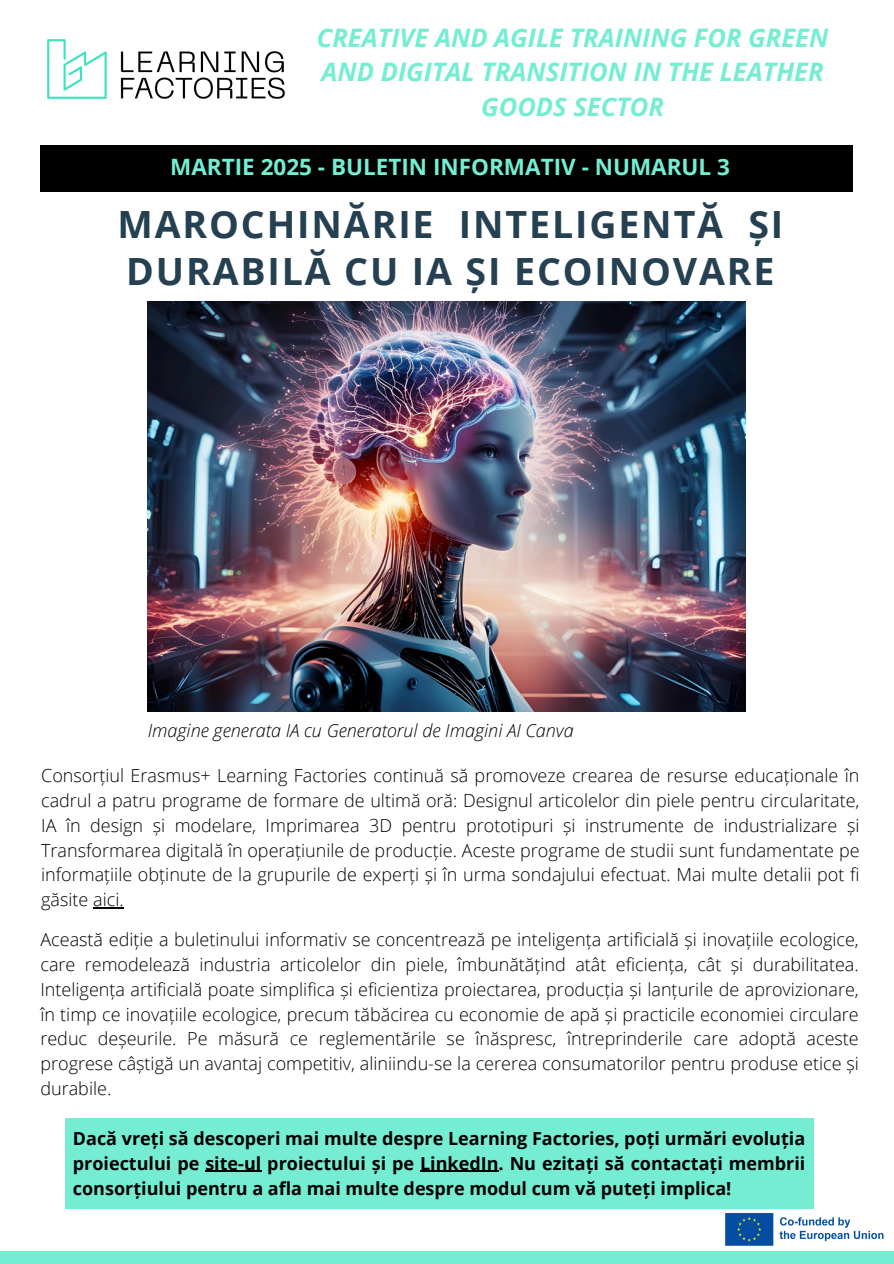
<style>
.page{position:relative;width:894px;height:1264px;background:#fff}
.page>*{position:absolute;margin:0;border:0;box-sizing:border-box;transform-origin:0 0}
.t1{font:700 37.5px/47.2px "Open Sans";letter-spacing:.05em;color:#244051}
.t2{font:italic 700 25.5px/34.8px "Open Sans";color:#74edd3;text-align:center}
.t3{font:700 22.5px "Open Sans";color:#74edd3}
.t4{font:300 18px/24.8px "Open Sans";color:#000;text-align:justify}
.t5{font:700 18px/24.8px "Open Sans";color:#000;text-align:justify}
.t6{font:italic 300 18px "Open Sans";color:#000}
</style>
<div class="page">
<div style="left:40px;top:145px;width:812px;height:47px;background:#000"></div>
<div style="left:0;top:1251px;width:893px;height:12px;background:#74edd3"></div>
<img style="left:725px;top:1213px;width:159px;height:33px">
<img style="left:47px;top:39px;width:238px;height:60px">
<div style="left:65px;top:1117px;width:748px;height:91px;background:#74edd3"></div>
<hr style="left:205px;top:1170px;width:56px;height:1px;background:#000">
<hr style="left:420px;top:1170px;width:78px;height:1px;background:#000">
<img style="left:148px;top:302px;width:597px;height:409px">
<hr style="left:93px;top:907px;width:31px;height:1px;background:#000">
<h3 class="t2" style="left:317px;top:19px;width:513px">CREATIVE AND AGILE TRAINING FOR GREEN<br>AND DIGITAL TRANSITION IN THE LEATHER<br>GOODS SECTOR</h3>
<h2 class="t3" style="left:170px;top:151px;width:561px">MARTIE 2025 - BULETIN INFORMATIV - NUMARUL 3</h2>
<p class="t1" style="left:117px;top:199px;width:667px">MAROCHINĂRIE INTELIGENTĂ ȘI<br>DURABILĂ CU IA ȘI ECOINOVARE</p>
<p class="t6" style="left:148px;top:718px;width:427px">Imagine generata IA cu Generatorul de Imagini AI Canva</p>
<h1 class="t4" style="left:41px;top:763px;width:819px">Consorțiul Erasmus+ Learning Factories continuă să promoveze crearea de resurse educaționale în cadrul a patru programe de formare de ultimă oră: Designul articolelor din piele pentru circularitate, IA în design și modelare, Imprimarea 3D pentru prototipuri și instrumente de industrializare și Transformarea digitală în operațiunile de producție. Aceste programe de studii sunt fundamentate pe informațiile obținute de la grupurile de experți și în urma sondajului efectuat. Mai multe detalii pot fi găsite aici.</h1>
<p class="t4" style="left:40px;top:927px;width:819px">Această ediție a buletinului informativ se concentrează pe inteligența artificială și inovațiile ecologice, care remodelează industria articolelor din piele, îmbunătățind atât eficiența, cât și durabilitatea.<br>Inteligența artificială poate simplifica și eficientiza proiectarea, producția și lanțurile de aprovizionare, în timp ce inovațiile ecologice, precum tăbăcirea cu economie de apă și practicile economiei circulare reduc deșeurile. Pe măsură ce reglementările se înăspresc, întreprinderile care adoptă aceste progrese câștigă un avantaj competitiv, aliniindu-se la cererea consumatorilor pentru produse etice și durabile.</p>
<p class="t5" style="left:73px;top:1125px;width:733px">Dacă vreți să descoperi mai multe despre Learning Factories, poți urmări evoluția proiectului pe site-ul proiectului și pe LinkedIn. Nu ezitați să contactați membrii consorțiului pentru a afla mai multe despre modul cum vă puteți implica!</p>
</div>
